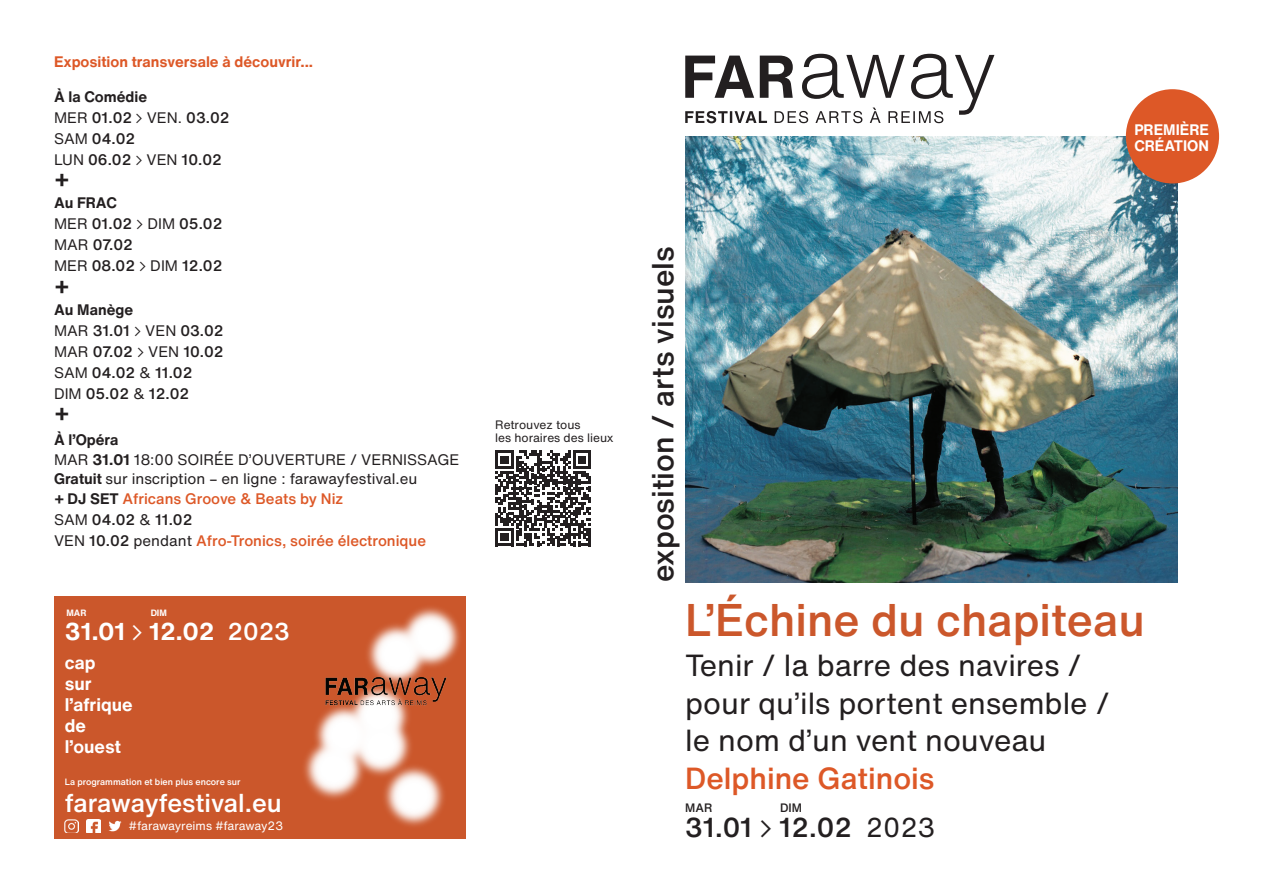
<style>
.page{position:relative;width:1263px;height:893px;background:#fff}
.page>*{position:absolute;margin:0;border:0;box-sizing:border-box;transform-origin:0 0}
.t1{font:500 45px "Helvetica Now Text";color:#cb572b}
.t2{font:30px/37.5px "Helvetica Now Text";color:#231f20}
.t3{font:500 30px "Helvetica Now Text";color:#231f20}
.t4{font:500 30px "Helvetica Now Text";color:#dd5827}
.t5{font:500 27px "Helvetica Now Text";color:#231f20}
.t6{font:500 25.5px "Helvetica Now Text";color:#fff}
.t7{font:700 24px "Helvetica Now Text";color:#fff}
.t8{font:700 22.5px "Helvetica Now Text";color:#231f20}
.t9{font:700 18px/21px "Helvetica Now Text";color:#fff}
.t10{font:500 15px/21px "Helvetica Now Text";color:#231f20}
.t11{font:15px/19.5px "Helvetica Now Text";color:#231f20}
.t12{font:500 15px/21px "Helvetica Now Text";color:#dd5827}
.t13{font:700 15px "Helvetica Now Text";color:#dd5827}
.t14{font:700 15px/16.5px "Helvetica Now Text";color:#fff}
.t15{font:12px/13.5px "Helvetica Now Text";color:#231f20}
.t16{font:12px "Helvetica Now Text";letter-spacing:-.005em;color:#fff}
.t17{font:500 12px "Helvetica Now Text";color:#231f20}
.t18{font:500 9px "Helvetica Now Text";color:#fff}
.t19{font:700 9px "Helvetica Now Text";color:#fff}
.s1{font-weight:700}
.s2{font-weight:400}
.s3{font-family:"Akkurat";font-weight:400}
.s4{font-weight:500;color:#dd5827}
.s5{font-weight:400;color:#231f20}
.s6{color:#231f20}
.s7{font-weight:500}
</style>
<div class="page">
<div style="left:54px;top:597px;width:412px;height:242px;background:#cb572b"></div>
<img style="left:65px;top:820px;width:14px;height:12px">
<img style="left:86px;top:820px;width:14px;height:12px">
<img style="left:108px;top:820px;width:14px;height:12px">
<img style="left:406px;top:607px;width:54px;height:60px">
<img style="left:379px;top:706px;width:30px;height:5px">
<img style="left:368px;top:711px;width:43px;height:65px">
<img style="left:315px;top:706px;width:64px;height:64px">
<img style="left:304px;top:735px;width:64px;height:64px">
<img style="left:380px;top:761px;width:64px;height:65px">
<img style="left:367px;top:620px;width:64px;height:56px">
<img style="left:325px;top:676px;width:122px;height:30px">
<img style="left:685px;top:136px;width:492px;height:446px">
<svg style="left:685px;top:54px;width:309px;height:69px"></svg>
<div style="left:1126px;top:89px;width:93px;height:94px;background:#dd5827;border-radius:50%"></div>
<svg style="left:495px;top:451px;width:96px;height:95px"></svg>
<hr style="left:588px;top:528px;width:3px;height:18px;background:#231f20">
<p class="t13" style="left:54px;top:50px;width:261px">Exposition transversale à découvrir...</p>
<p class="t10" style="left:54px;top:85px;width:177px"><span class="s1">À la Comédie<br></span><span class="s2">MER</span> 01.02 <span class="s3">&gt;</span> <span class="s2">VEN.</span> 03.02<br><span class="s2">SAM</span> 04.02<br><span class="s2">LUN</span> 06.02 <span class="s3">&gt;</span> <span class="s2">VEN</span> 10.02</p>
<h3 class="t8" style="left:54px;top:162px;width:16px">+</h3>
<p class="t10" style="left:54px;top:192px;width:170px"><span class="s1">Au FRAC<br></span><span class="s2">MER</span> 01.02 <span class="s3">&gt;</span> <span class="s2">DIM</span> 05.02<br><span class="s2">MAR</span> 07.02<br><span class="s2">MER</span> 08.02 <span class="s3">&gt;</span> <span class="s2">DIM</span> 12.02</p>
<h3 class="t8" style="left:54px;top:269px;width:16px">+</h3>
<p class="t10" style="left:54px;top:298px;width:171px"><span class="s1">Au Manège<br></span><span class="s2">MAR</span> 31.01 <span class="s3">&gt;</span> <span class="s2">VEN</span> 03.02<br><span class="s2">MAR</span> 07.02 <span class="s3">&gt;</span> <span class="s2">VEN</span> 10.02<br><span class="s2">SAM</span> 04.02 <span class="s2">&amp;</span> 11.02<br><span class="s2">DIM</span> 05.02 <span class="s2">&amp;</span> 12.02</p>
<h3 class="t8" style="left:54px;top:396px;width:16px">+</h3>
<p class="t11" style="left:54px;top:430px;width:407px"><span class="s1">À l’Opéra<br></span>MAR <span class="s1">31.01</span> 18:00 SOIRÉE D’OUVERTURE / VERNISSAGE <span class="s1">Gratuit</span> sur inscription – en ligne : farawayfestival.eu<br><span class="s1">+ DJ SET</span> <span class="s4">Africans Groove &amp; Beats by Niz</span></p>
<p class="t12" style="left:54px;top:508px;width:374px"><span class="s5">SAM</span> <span class="s6">04.02</span> <span class="s5">&amp;</span> <span class="s6">11.02<br></span><span class="s5">VEN</span> <span class="s6">10.02</span> <span class="s5">pendant</span> Afro-Tronics, soirée électronique</p>
<p class="t19" style="left:66px;top:606px;width:22px">MAR</p>
<p class="t19" style="left:151px;top:606px;width:18px">DIM</p>
<h3 class="t7" style="left:65px;top:613px;width:227px">31.01 <span class="s3">&gt;</span> 12.02 <span class="s7">2023</span></h3>
<p class="t9" style="left:65px;top:651px;width:69px">cap<br>sur l’afrique de l’ouest</p>
<p class="t18" style="left:65px;top:775px;width:177px">La programmation et bien plus encore sur</p>
<h3 class="t6" style="left:65px;top:784px;width:219px">farawayfestival.eu</h3>
<p class="t16" style="left:129px;top:817px;width:156px">#farawayreims #faraway23</p>
<p class="t15" style="left:495px;top:417px;width:120px">Retrouvez tous<br>les horaires des lieux</p>
<h2 class="t3" style="left:640px;top:582px;width:338px;rotate:-90deg">exposition / arts visuels</h2>
<p class="t14" style="left:1134px;top:121px;width:76px">PREMIÈRE<br>CRÉATION</p>
<h1 class="t1" style="left:685px;top:586px;width:461px">L’Échine du chapiteau</h1>
<h2 class="t2" style="left:685px;top:646px;width:426px">Tenir / la barre des navires / pour qu’ils portent ensemble / le nom d’un vent nouveau</h2>
<h2 class="t4" style="left:685px;top:756px;width:251px">Delphine Gatinois</h2>
<h3 class="t5" style="left:685px;top:807px;width:251px">31.01 <span class="s3">&gt;</span> 12.02 <span class="s2">2023</span></h3>
<p class="t17" style="left:685px;top:799px;width:29px">MAR</p>
<p class="t17" style="left:780px;top:799px;width:23px">DIM</p>
</div>
